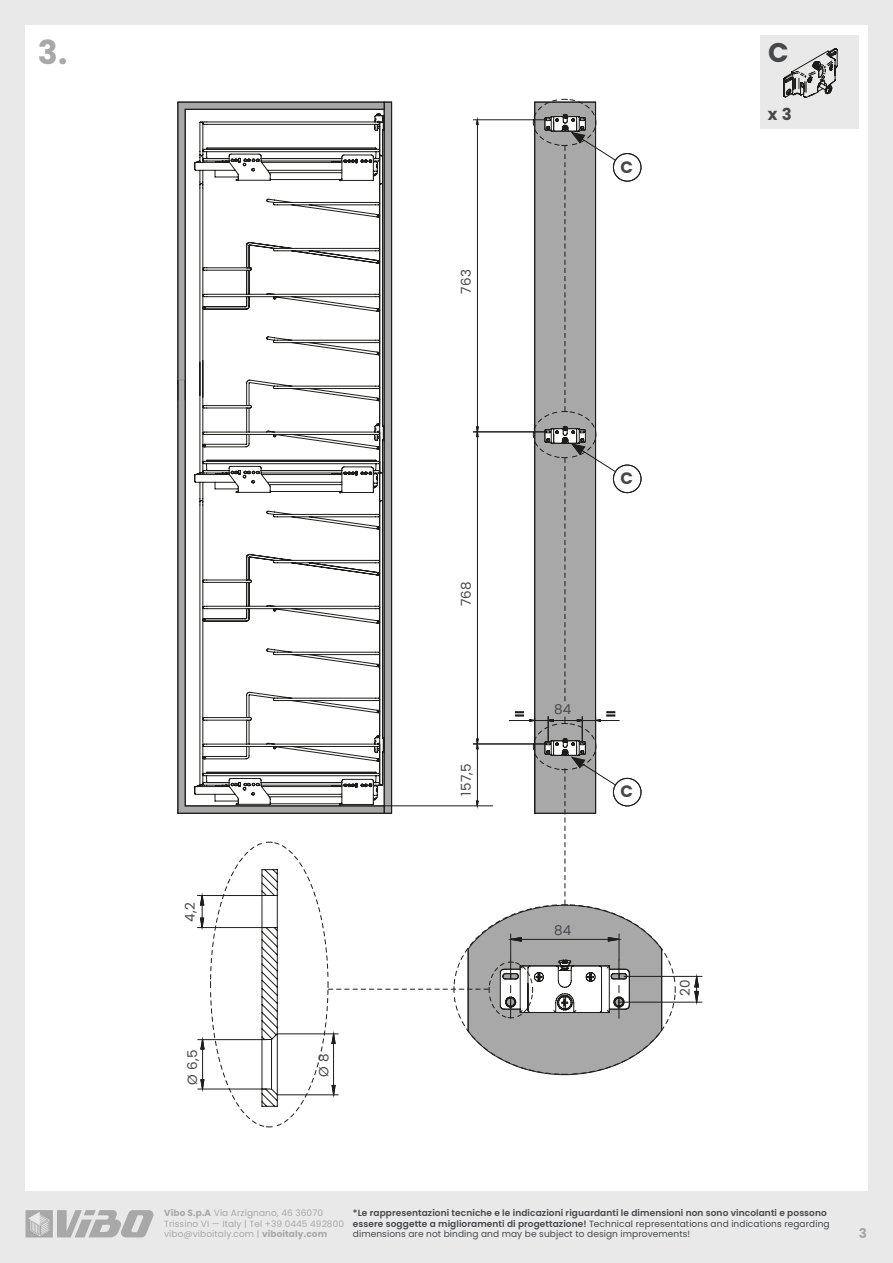
<style>
.page{position:relative;width:893px;height:1263px;background:#e9e9e9}
.page>*{position:absolute;margin:0;border:0;box-sizing:border-box;transform-origin:0 0}
.t1{font:700 33px "Poppins";color:#a8a8a8}
.t2{font:700 27px "Poppins";color:#46484b}
.t3{font:700 16.5px "Poppins";color:#46484b}
.t4{font:16.05px "Helvetica Neue LT Pro";color:#1d1d1b}
.t5{font:13.5px "Poppins";letter-spacing:.02em;color:#46484b}
.t6{font:700 13.5px "Poppins";color:#a8a8a8}
.t7{font:9px "Poppins";letter-spacing:.01em;color:#46484b}
.t8{font:9px "Poppins";letter-spacing:.01em;color:#aaa9a9}
.t9{font:600 9px "Poppins";letter-spacing:.01em;color:#46484b}
.s1{font-weight:700}
.s2{font-weight:600}
</style>
<div class="page">
<div style="left:25px;top:25px;width:842px;height:1166px;background:#fff"></div>
<svg style="left:26px;top:1210px;width:128px;height:27px"></svg>
<div style="left:761px;top:35px;width:98px;height:93px;background:#e9e9e9"></div>
<svg style="left:197px;top:99px;width:502px;height:1028px"></svg>
<svg style="left:177px;top:102px;width:316px;height:712px"></svg>
<svg style="left:783px;top:48px;width:54px;height:50px"></svg>
<p class="t1" style="left:38px;top:34px;width:31px">3.</p>
<p class="t5" style="left:458px;top:294px;width:26px;rotate:-90deg">763</p>
<p class="t3" style="left:620px;top:158px;width:14px">C</p>
<p class="t2" style="left:768px;top:37px;width:22px">C</p>
<p class="t3" style="left:768px;top:104px;width:25px">x 3</p>
<p class="t5" style="left:182px;top:922px;width:21px;rotate:-90deg">4,2</p>
<p class="t5" style="left:184px;top:1084px;width:37px;rotate:-90deg">Ø 6,5</p>
<p class="t5" style="left:316px;top:1077px;width:25px;rotate:-90deg">Ø 8</p>
<p class="t5" style="left:458px;top:606px;width:27px;rotate:-90deg">768</p>
<p class="t5" style="left:458px;top:796px;width:34px;rotate:-90deg">157,5</p>
<p class="t3" style="left:620px;top:469px;width:14px">C</p>
<p class="t5" style="left:554px;top:701px;width:19px">84</p>
<h3 class="t4" style="left:515px;top:703px;width:11px">=</h3>
<h3 class="t4" style="left:606px;top:703px;width:11px">=</h3>
<p class="t3" style="left:620px;top:782px;width:14px">C</p>
<p class="t5" style="left:554px;top:922px;width:19px">84</p>
<p class="t5" style="left:677px;top:996px;width:18px;rotate:-90deg">20</p>
<p class="t8" style="left:164px;top:1208px;width:160px"><span class="s1">Vibo S.p.A</span> Via Arzignano, 46 36070</p>
<p class="t8" style="left:164px;top:1218px;width:182px">Trissino VI — Italy | Tel +39 0445 492800</p>
<p class="t8" style="left:164px;top:1229px;width:165px">vibo@viboitaly.com | <span class="s1">viboitaly.com</span></p>
<p class="t9" style="left:353px;top:1208px;width:475px">*Le rappresentazioni tecniche e le indicazioni riguardanti le dimensioni non sono vincolanti e possono</p>
<p class="t7" style="left:353px;top:1218px;width:478px"><span class="s2">essere soggette a miglioramenti di progettazione!</span> Technical representations and indications regarding</p>
<p class="t7" style="left:353px;top:1229px;width:339px">dimensions are not binding and may be subject to design improvements!</p>
<p class="t6" style="left:859px;top:1225px;width:10px">3</p>
</div>
